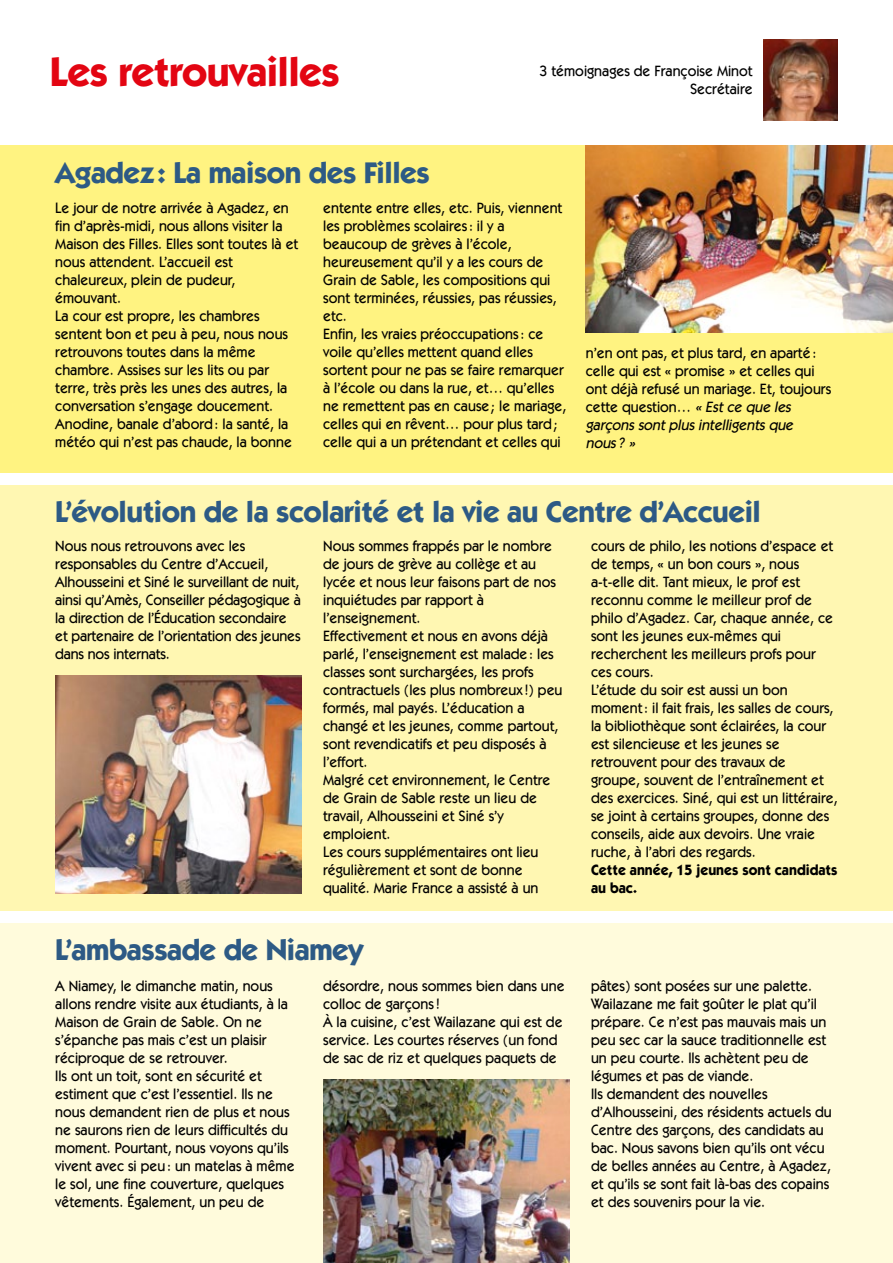
<style>
.page{position:relative;width:893px;height:1263px;background:#fff}
.page>*{position:absolute;margin:0;border:0;box-sizing:border-box;transform-origin:0 0}
.t1{font:700 41.25px "Itc Kabel";letter-spacing:-.015em;color:#e30512}
.t2{font:700 30px "Itc Kabel";letter-spacing:-.015em;color:#2d5a85}
.t3{font:500 15px/18px "Itc Kabel";color:#000;scale:.95 1}
.t4{font:700 15px/18px "Itc Kabel";color:#000;scale:.95 1}
.s1{font-style:italic}
</style>
<div class="page">
<div style="left:0;top:145px;width:893px;height:328px;background:#fff381"></div>
<div style="left:0;top:924px;width:893px;height:339px;background:#fffbdc"></div>
<div style="left:0;top:485px;width:893px;height:425px;background:#fff7b2"></div>
<img style="left:763px;top:40px;width:75px;height:80px">
<img style="left:586px;top:145px;width:307px;height:188px">
<img style="left:323px;top:1079px;width:247px;height:184px">
<img style="left:55px;top:675px;width:247px;height:219px">
<h1 class="t1" style="left:50px;top:47px;width:291px">Les retrouvailles</h1>
<h2 class="t2" style="left:55px;top:154px;width:376px">Agadez: La maison des Filles</h2>
<p class="t3" style="left:540px;top:62px;width:226px;text-align:right">3 témoignages de Françoise Minot<br>Secrétaire</p>
<p class="t3" style="left:55px;top:199px;width:257px">Le jour de notre arrivée à Agadez, en fin d’après-midi, nous allons visiter la Maison des Filles. Elles sont toutes là et nous attendent. L’accueil est chaleureux, plein de pudeur, émouvant.<br>La cour est propre, les chambres sentent bon et peu à peu, nous nous retrouvons toutes dans la même chambre. Assises sur les lits ou par terre, très près les unes des autres, la conversation s’engage doucement.<br>Anodine, banale d’abord: la santé, la météo qui n’est pas chaude, la bonne</p>
<p class="t3" style="left:323px;top:199px;width:258px">entente entre elles, etc. Puis, viennent les problèmes scolaires: il y a beaucoup de grèves à l’école, heureusement qu’il y a les cours de Grain de Sable, les compositions qui sont terminées, réussies, pas réussies, etc.<br>Enfin, les vraies préoccupations: ce voile qu’elles mettent quand elles sortent pour ne pas se faire remarquer à l’école ou dans la rue, et… qu’elles ne remettent pas en cause; le mariage, celles qui en rêvent… pour plus tard; celle qui a un prétendant et celles qui</p>
<p class="t3" style="left:586px;top:344px;width:260px">n’en ont pas, et plus tard, en aparté: celle qui est « promise » et celles qui ont déjà refusé un mariage. Et, toujours cette question… <span class="s1">«Estce que les garçonssontplusintelligentsque nous? »</span></p>
<h2 class="t2" style="left:55px;top:494px;width:707px">L’évolution de la scolarité et la vie au Centre d’Accueil</h2>
<p class="t3" style="left:55px;top:537px;width:260px">Nous nous retrouvons avec les responsables du Centre d’Accueil, Alhousseini et Siné le surveillant de nuit, ainsi qu’Amès, Conseiller pédagogique à la direction de l’Éducation secondaire et partenaire de l’orientation des jeunes dans nos internats.</p>
<p class="t3" style="left:323px;top:537px;width:253px">Nous sommes frappés par le nombre de jours de grève au collège et au lycée et nous leur faisons part de nos inquiétudes par rapport à l’enseignement.<br>Effectivement et nous en avons déjà parlé, l’enseignement est malade: les classes sont surchargées, les profs contractuels (les plus nombreux !) peu formés, mal payés. L’éducation a changé et les jeunes, comme partout, sont revendicatifs et peu disposés à l’effort.<br>Malgré cet environnement, le Centre de Grain de Sable reste un lieu de travail, Alhousseini et Siné s’y emploient.<br>Les cours supplémentaires ont lieu régulièrement et sont de bonne qualité. Marie France a assisté à un</p>
<h2 class="t2" style="left:55px;top:932px;width:310px">L’ambassade de Niamey</h2>
<p class="t3" style="left:591px;top:537px;width:261px">cours de philo, les notions d’espace et de temps, « un bon cours », nous a-t-elle dit. Tant mieux, le prof est reconnu comme le meilleur prof de philo d’Agadez. Car, chaque année, ce sont les jeunes eux-mêmes qui recherchent les meilleurs profs pour ces cours.<br>L’étude du soir est aussi un bon moment: il fait frais, les salles de cours, la bibliothèque sont éclairées, la cour est silencieuse et les jeunes se retrouvent pour des travaux de groupe, souvent de l’entraînement et des exercices. Siné, qui est un littéraire, se joint à certains groupes, donne des conseils, aide aux devoirs. Une vraie ruche, à l’abri des regards.</p>
<p class="t4" style="left:591px;top:861px;width:261px">Cette année, 15 jeunes sont candidats au bac.</p>
<p class="t3" style="left:55px;top:977px;width:253px">A Niamey, le dimanche matin, nous allons rendre visite aux étudiants, à la Maison de Grain de Sable. On ne s’épanche pas mais c’est un plaisir réciproque de se retrouver.<br>Ils ont un toit, sont en sécurité et estiment que c’est l’essentiel. Ils ne nous demandent rien de plus et nous ne saurons rien de leurs difficultés du moment. Pourtant, nous voyons qu’ils vivent avec si peu: un matelas à même le sol, une fine couverture, quelques vêtements. Également, un peu de</p>
<p class="t3" style="left:323px;top:977px;width:256px">désordre, nous sommes bien dans une colloc de garçons!<br>À la cuisine, c’est Wailazane qui est de service. Les courtes réserves (un fond de sac de riz et quelques paquets de</p>
<p class="t3" style="left:591px;top:977px;width:255px">pâtes) sont posées sur une palette.<br>Wailazane me fait goûter le plat qu’il prépare. Ce n’est pas mauvais mais un peu sec car la sauce traditionnelle est un peu courte. Ils achètent peu de légumes et pas de viande.<br>Ils demandent des nouvelles d’Alhousseini, des résidents actuels du Centre des garçons, des candidats au bac. Nous savons bien qu’ils ont vécu de belles années au Centre, à Agadez, et qu’ils se sont fait là-bas des copains et des souvenirs pour la vie.</p>
</div>
